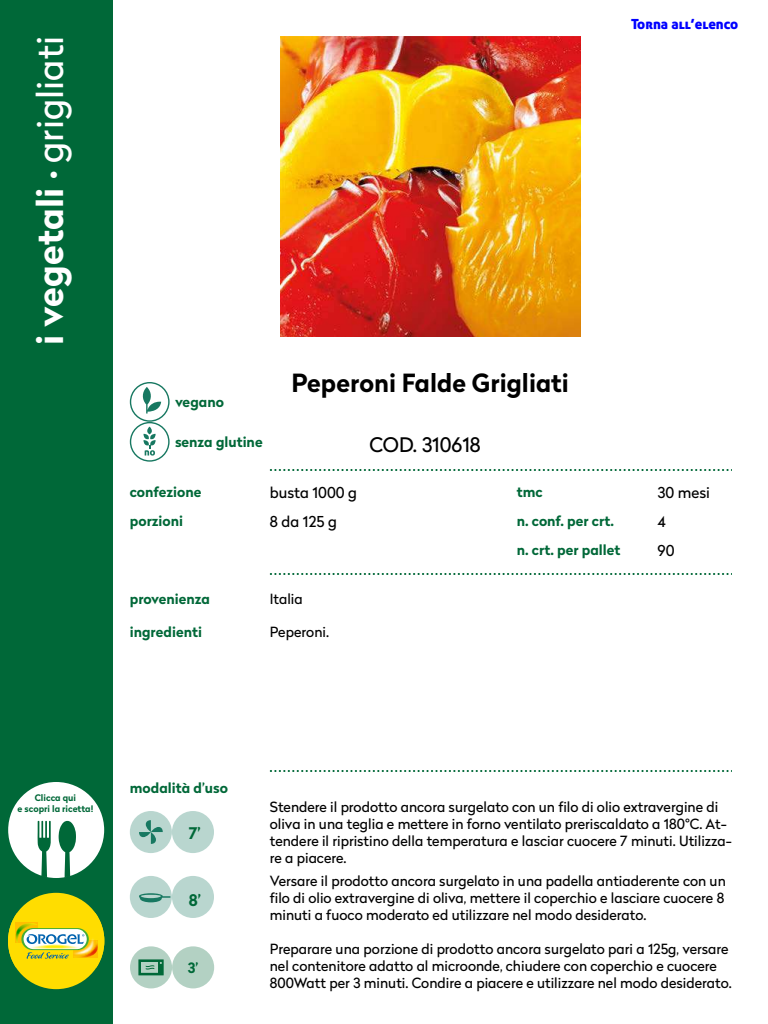
<style>
.page{position:relative;width:768px;height:1024px;background:#fff}
.page>*{position:absolute;margin:0;border:0;box-sizing:border-box;transform-origin:0 0}
.t1{font:700 36px "Radikal";color:#fff}
.t2{font:700 25px "Radikal";color:#000}
.t3{font:20px "Radikal";color:#000}
.t4{font:700 16px "Radikal";color:#006838}
.t5{font:15px/28.7px "Radikal";color:#000}
.t6{font:700 14.3px "Radikal";color:#006838}
.t7{font:14px/16.8px "Radikal";color:#000}
.t8{font:700 14px/28.7px "Radikal";color:#006838}
.t9{font:14px "Aller Display";color:#00f}
.t10{font:700 9px/10.8px "Radikal";color:#006838;text-align:center}
.s1{font-weight:400}
</style>
<div class="page">
<img style="left:280px;top:37px;width:300px;height:300px">
<div style="left:0;top:0;width:112px;height:1024px;background:#006838"></div>
<svg style="left:270px;top:573px;width:462px;height:2px"></svg>
<svg style="left:270px;top:469px;width:462px;height:2px"></svg>
<svg style="left:270px;top:770px;width:462px;height:2px"></svg>
<div style="left:8px;top:893px;width:96px;height:96px;background:#fd0;border-radius:50%"></div>
<svg style="left:8px;top:913px;width:96px;height:55px"></svg>
<div style="left:172px;top:811px;width:42px;height:42px;background:#b9d6cf;border-radius:50%"></div>
<div style="left:130px;top:811px;width:42px;height:42px;background:#b9d6cf;border-radius:50%"></div>
<svg style="left:139px;top:820px;width:24px;height:24px"></svg>
<div style="left:172px;top:876px;width:42px;height:42px;background:#b9d6cf;border-radius:50%"></div>
<div style="left:130px;top:876px;width:42px;height:42px;background:#b9d6cf;border-radius:50%"></div>
<svg style="left:139px;top:893px;width:31px;height:9px"></svg>
<svg style="left:130px;top:382px;width:40px;height:80px"></svg>
<svg style="left:8px;top:782px;width:96px;height:96px"></svg>
<div style="left:172px;top:946px;width:42px;height:42px;background:#b3d1c3;border-radius:50%"></div>
<div style="left:130px;top:946px;width:42px;height:42px;background:linear-gradient(to right,#b4d2c4,#b4d2c4);border-radius:50%"></div>
<svg style="left:138px;top:959px;width:26px;height:16px"></svg>
<h1 class="t1" style="left:24px;top:345px;width:310px;rotate:-90deg">i vegetali · <span class="s1">grigliati</span></h1>
<p class="t9" style="left:631px;top:15px;width:109px">Torna all’elenco</p>
<p class="t8" style="left:175px;top:387px;width:51px">vegano</p>
<p class="t8" style="left:175px;top:427px;width:89px">senza glutine</p>
<h2 class="t2" style="left:291px;top:364px;width:279px">Peperoni Falde Grigliati</h2>
<h3 class="t3" style="left:369px;top:430px;width:113px">COD. 310618</h3>
<p class="t5" style="left:270px;top:478px;width:89px">busta 1000 g</p>
<p class="t5" style="left:658px;top:478px;width:54px">30 mesi<br>4<br>90</p>
<p class="t8" style="left:130px;top:478px;width:73px">confezione</p>
<p class="t8" style="left:517px;top:478px;width:105px">tmc<br>n. conf. per crt. n. crt. per pallet</p>
<p class="t5" style="left:270px;top:506px;width:69px">8 da 125 g</p>
<p class="t8" style="left:130px;top:506px;width:55px">porzioni</p>
<p class="t8" style="left:130px;top:585px;width:82px">provenienza</p>
<p class="t8" style="left:130px;top:617px;width:74px">ingredienti</p>
<p class="t7" style="left:270px;top:591px;width:34px">Italia</p>
<p class="t7" style="left:270px;top:623px;width:61px">Peperoni.</p>
<p class="t10" style="left:18px;top:792px;width:77px">Clicca qui<br>e scopri la ricetta!</p>
<p class="t8" style="left:130px;top:774px;width:100px">modalità d’uso</p>
<p class="t4" style="left:189px;top:821px;width:14px">7’</p>
<p class="t4" style="left:189px;top:888px;width:14px">8’</p>
<p class="t6" style="left:188px;top:957px;width:12px">3’</p>
<p class="t7" style="left:270px;top:799px;width:464px">Stendere il prodotto ancora surgelato con un filo di olio extravergine di oliva in una teglia e mettere in forno ventilato preriscaldato a 180°C. At&shy;tendere il ripristino della temperatura e lasciar cuocere 7 minuti. Utilizza&shy;re a piacere.</p>
<p class="t7" style="left:270px;top:872px;width:458px;text-align:justify">Versare il prodotto ancora surgelato in una padella antiaderente con un filo di olio extravergine di oliva, mettere il coperchio e lasciare cuocere 8 minuti a fuoco moderato ed utilizzare nel modo desiderato.</p>
<p class="t7" style="left:270px;top:940px;width:463px">Preparare una porzione di prodotto ancora surgelato pari a 125g, versare nel contenitore adatto al microonde, chiudere con coperchio e cuocere<br>800Watt per 3 minuti. Condire a piacere e utilizzare nel modo desiderato.</p>
</div>
